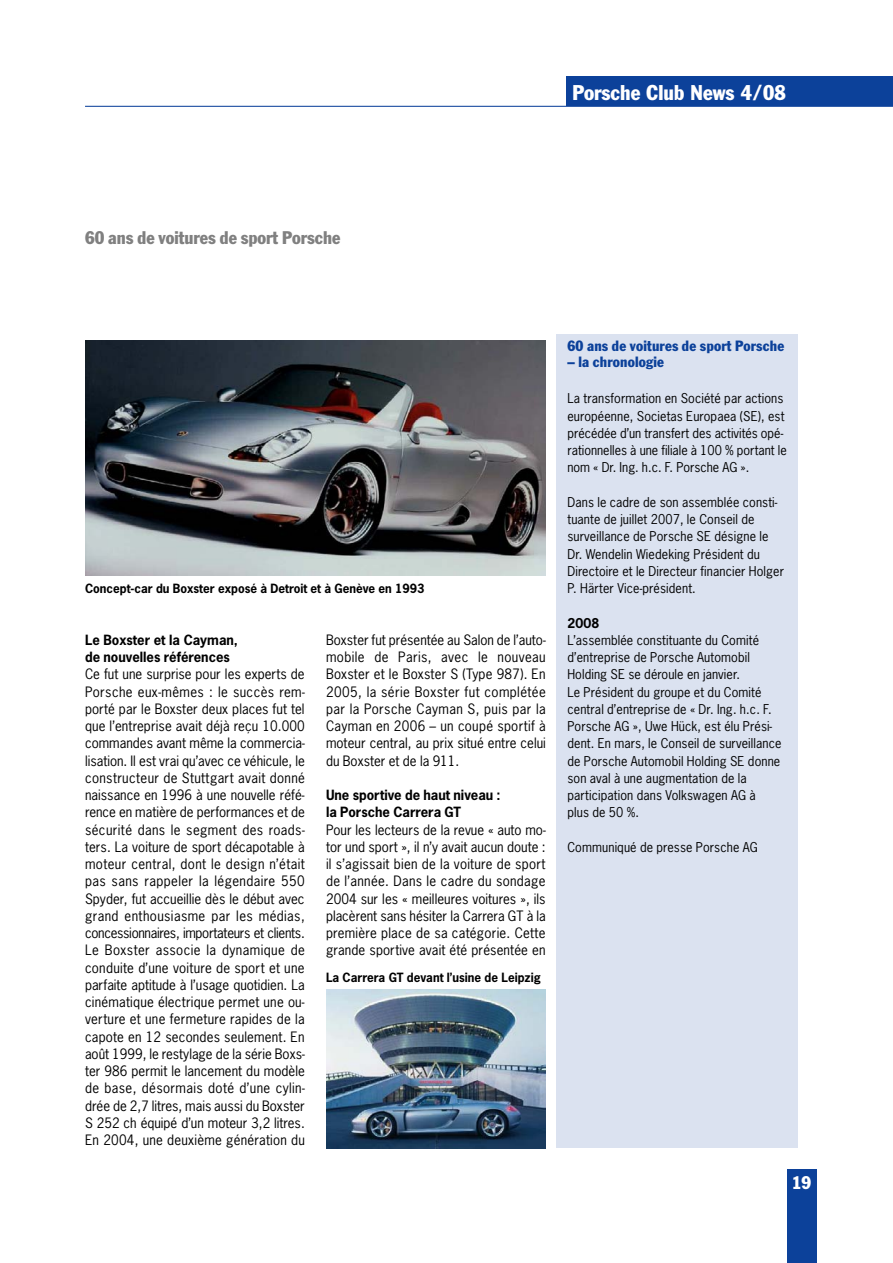
<style>
.page{position:relative;width:893px;height:1263px;background:#fff}
.page>*{position:absolute;margin:0;border:0;box-sizing:border-box;transform-origin:0 0}
.t1{font:condensed 21px "Franklin Gothic";color:#fff}
.t2{font:condensed 18px "Franklin Gothic";color:#808080}
.t3{font:condensed 18px "Franklin Gothic";color:#fff}
.t4{font:condensed 14.7px "Franklin Gothic";letter-spacing:.015em;color:#0c419a}
.t5{font:13.5px/17.2px "News Gothic";letter-spacing:.01em;color:#000;text-align:justify}
.t6{font:700 13.35px/17.2px "News Gothic";color:#000}
.t7{font:12.75px/17.2px "News Gothic";letter-spacing:.01em;color:#000}
.t8{font:700 12.75px "News Gothic";color:#000}
.t9{font:700 12px "News Gothic";color:#000}
</style>
<div class="page">
<div style="left:567px;top:77px;width:326px;height:29px;background:#0c419a"></div>
<div style="left:787px;top:1169px;width:29px;height:94px;background:#0c419a"></div>
<hr style="left:85px;top:106px;width:808px;height:1px;background:#0c419a">
<div style="left:556px;top:334px;width:241px;height:814px;background:#dbe2f0"></div>
<img style="left:326px;top:990px;width:220px;height:158px">
<img style="left:85px;top:340px;width:461px;height:236px">
<h1 class="t1" style="left:572px;top:85px;width:215px">Porsche Club News 4/08</h1>
<h2 class="t2" style="left:85px;top:231px;width:257px">60 ans de voitures de sport Porsche</h2>
<p class="t9" style="left:85px;top:582px;width:341px">Concept-car du Boxster exposé à Detroit et à Genève en 1993</p>
<p class="t6" style="left:85px;top:631px;width:154px">Le Boxster et la Cayman, de nouvelles références</p>
<p class="t5" style="left:85px;top:666px;width:221px">Ce fut une surprise pour les experts de Porsche eux-mêmes : le succès rem&shy;porté par le Boxster deux places fut tel que l’entreprise avait déjà reçu 10.000 commandes avant même la commercia&shy;lisation. Il est vrai qu’avec ce véhicule, le constructeur de Stuttgart avait donné naissance en 1996 à une nouvelle réfé&shy;rence en matière de performances et de sécurité dans le segment des roads&shy;ters. La voiture de sport décapotable à moteur central, dont le design n’était pas sans rappeler la légendaire 550<br>Spyder, fut accueillie dès le début avec grand enthousiasme par les médias, concessionnaires, importateurs et clients.<br>Le Boxster associe la dynamique de conduite d’une voiture de sport et une parfaite aptitude à l’usage quotidien. La cinématique électrique permet une ou&shy;verture et une fermeture rapides de la capote en 12 secondes seulement. En août 1999, le restylage de la série Boxs&shy;ter 986 permit le lancement du modèle de base, désormais doté d’une cylin&shy;drée de 2,7 litres, mais aussi du Boxster S 252 ch équipé d’un moteur 3,2 litres.<br>En 2004, une deuxième génération du</p>
<p class="t5" style="left:326px;top:631px;width:221px">Boxster fut présentée au Salon de l’auto&shy;mobile de Paris, avec le nouveau Boxster et le Boxster S (Type 987). En 2005, la série Boxster fut complétée par la Porsche Cayman S, puis par la Cayman en 2006 – un coupé sportif à moteur central, au prix situé entre celui du Boxster et de la 911.</p>
<p class="t6" style="left:326px;top:787px;width:176px">Une sportive de haut niveau : la Porsche Carrera GT</p>
<p class="t5" style="left:326px;top:821px;width:221px">Pour les lecteurs de la revue « auto mo&shy;tor und sport », il n’y avait aucun doute : il s’agissait bien de la voiture de sport de l’année. Dans le cadre du sondage 2004 sur les « meilleures voitures », ils placèrent sans hésiter la Carrera GT à la première place de sa catégorie. Cette grande sportive avait été présentée en</p>
<p class="t9" style="left:326px;top:971px;width:216px">La Carrera GT devant l’usine de Leipzig</p>
<p class="t4" style="left:567px;top:340px;width:218px">60 ans de voitures de sport Porsche</p>
<p class="t4" style="left:567px;top:356px;width:98px">– la chronologie</p>
<p class="t7" style="left:567px;top:390px;width:221px">La transformation en Société par actions européenne, Societas Europaea (SE), est précédée d’un transfert des activités opé&shy;rationnelles à une filiale à 100 % portant le nom « Dr. Ing. h.c. F. Porsche AG ».</p>
<p class="t7" style="left:567px;top:494px;width:218px">Dans le cadre de son assemblée consti&shy;tuante de juillet 2007, le Conseil de surveillance de Porsche SE désigne le Dr. Wendelin Wiedeking Président du Directoire et le Directeur financier Holger P. Härter Vice-président.</p>
<p class="t8" style="left:567px;top:616px;width:33px">2008</p>
<p class="t7" style="left:567px;top:632px;width:216px">L’assemblée constituante du Comité d’entreprise de Porsche Automobil Holding SE se déroule en janvier.<br>Le Président du groupe et du Comité central d’entreprise de « Dr. Ing. h.c. F.<br>Porsche AG », Uwe Hück, est élu Prési&shy;dent. En mars, le Conseil de surveillance de Porsche Automobil Holding SE donne son aval à une augmentation de la participation dans Volkswagen AG à<br>plus de 50 %.</p>
<p class="t7" style="left:567px;top:839px;width:192px">Communiqué de presse Porsche AG</p>
<h2 class="t3" style="left:792px;top:1176px;width:21px">19</h2>
</div>
